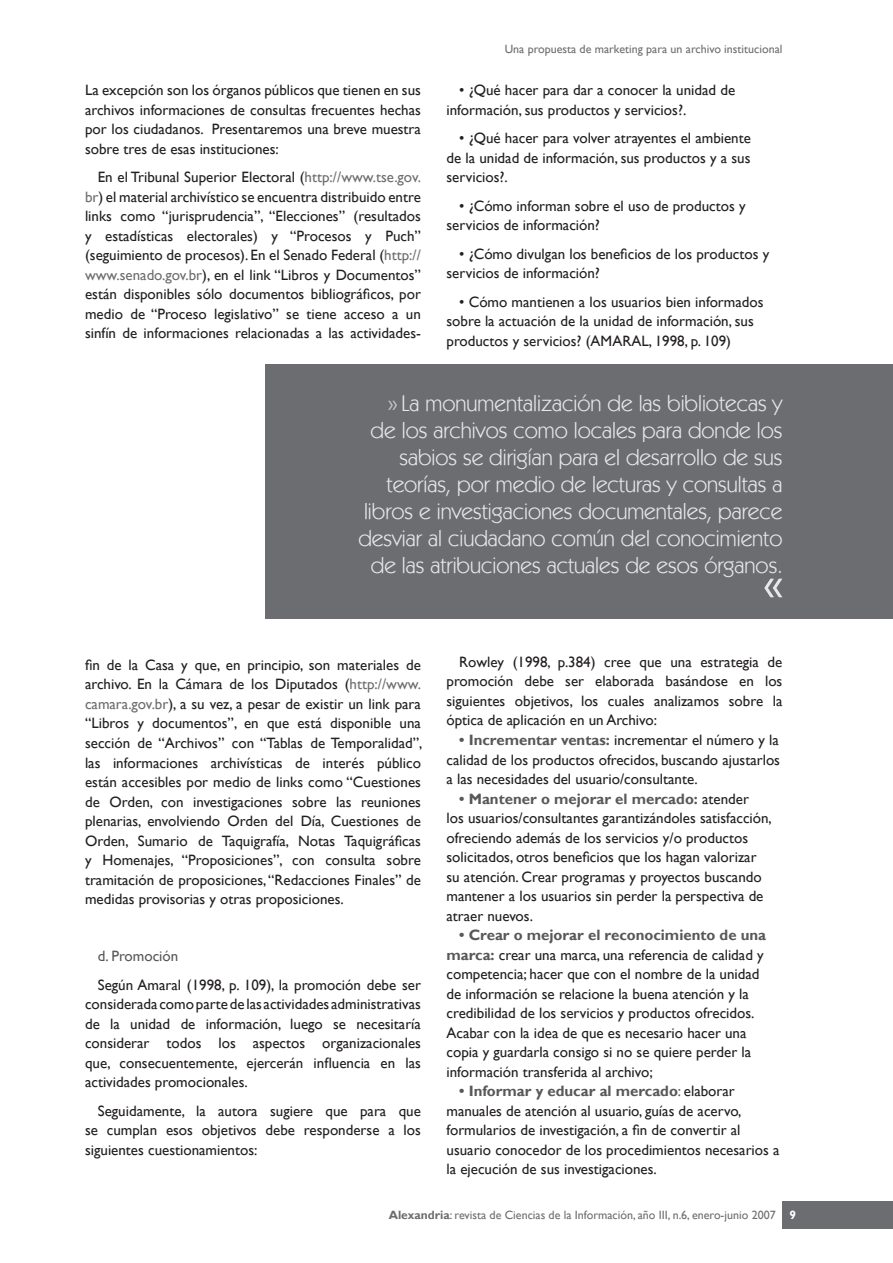
<style>
.page{position:relative;width:893px;height:1263px;background:#fff}
.page>*{position:absolute;margin:0;border:0;box-sizing:border-box;transform-origin:0 0}
.t1{font:22.5px/27px "Kabel IT Cby BT";color:#e6e7e9;text-align:right}
.t2{font:15px/19.5px "Gill Sans";color:#231f20;text-align:justify}
.t3{font:15px "Gill Sans";color:#57585a}
.t4{font:12px "Gill Sans";color:#6c6d70}
.s1{color:#6c6d70}
.s2{font-weight:700;color:#57585a}
.s3{color:#57585a}
.s4{font-weight:700}
.s5{font-weight:700;color:#fff}
</style>
<div class="page">
<div style="left:782px;top:1201px;width:111px;height:28px;background:#6c6d70"></div>
<div style="left:266px;top:365px;width:627px;height:254px;background:#6c6d70"></div>
<svg style="left:388px;top:401px;width:9px;height:9px"></svg>
<svg style="left:764px;top:579px;width:18px;height:18px"></svg>
<p class="t2" style="left:85px;top:81px;width:337px">La excepción son los órganos públicos que tienen en sus archivos informaciones de consultas frecuentes hechas por los ciudadanos. Presentaremos una breve muestra sobre tres de esas instituciones:</p>
<p class="t2" style="left:85px;top:168px;width:337px;text-indent:13px">En el Tribunal Superior Electoral (<span class="s1">http://www.tse.gov. br</span>) el material archivístico se encuentra distribuido entre links como “jurisprudencia”, “Elecciones” (resultados y estadísticas electorales) y “Procesos y Puch” (seguimiento de procesos). En el Senado Federal (<span class="s1">http:// www.senado.gov.br</span>), en el link “Libros y Documentos” están disponibles sólo documentos bibliográficos, por medio de “Proceso legislativo” se tiene acceso a un sinfín de informaciones relacionadas a las actividades-</p>
<p class="t4" style="left:505px;top:42px;width:279px">Una propuesta de marketing para un archivo institucional</p>
<p class="t2" style="left:446px;top:81px;width:290px;text-indent:13px">• ¿Qué hacer para dar a conocer la unidad de información, sus productos y servicios?.</p>
<p class="t2" style="left:446px;top:129px;width:306px;text-indent:13px">• ¿Qué hacer para volver atrayentes el ambiente de la unidad de información, sus productos y a sus servicios?.</p>
<p class="t2" style="left:446px;top:196px;width:301px;text-indent:13px">• ¿Cómo informan sobre el uso de productos y servicios de información?</p>
<p class="t2" style="left:446px;top:244px;width:324px;text-indent:13px">• ¿Cómo divulgan los beneficios de los productos y servicios de información?</p>
<p class="t2" style="left:446px;top:292px;width:319px;text-align:left;text-indent:13px">• Cómo mantienen a los usuarios bien informados sobre la actuación de la unidad de información, sus productos y servicios? (AMARAL, 1998, p. 109)</p>
<p class="t1" style="left:358px;top:390px;width:425px">La monumentalización de las bibliotecas y<br>de los archivos como locales para donde los sabios se dirigían para el desarrollo de sus teorías, por medio de lecturas y consultas a libros e investigaciones documentales, parece desviar al ciudadano común del conocimiento de las atribuciones actuales de esos órganos.</p>
<p class="t2" style="left:85px;top:655px;width:339px">fin de la Casa y que, en principio, son materiales de archivo. En la Cámara de los Diputados (<span class="s1">http://www. camara.gov.br</span>), a su vez, a pesar de existir un link para “Libros y documentos”, en que está disponible una sección de “Archivos” con “Tablas de Temporalidad”, las informaciones archivísticas de interés público están accesibles por medio de links como “Cuestiones de Orden, con investigaciones sobre las reuniones plenarias, envolviendo Orden del Día, Cuestiones de Orden, Sumario de Taquigrafía, Notas Taquigráficas y Homenajes, “Proposiciones”, con consulta sobre tramitación de proposiciones, “Redacciones Finales” de medidas provisorias y otras proposiciones.</p>
<p class="t3" style="left:98px;top:947px;width:82px">d. Promoción</p>
<p class="t2" style="left:85px;top:975px;width:337px;text-indent:13px">Según Amaral (1998, p. 109), la promoción debe ser considerada como parte de las actividades administrativas de la unidad de información, luego se necesitaría considerar todos los aspectos organizacionales que, consecuentemente, ejercerán influencia en las actividades promocionales.</p>
<p class="t2" style="left:85px;top:1101px;width:337px;text-indent:13px">Seguidamente, la autora sugiere que para que se cumplan esos objetivos debe responderse a los siguientes cuestionamientos:</p>
<p class="t2" style="left:446px;top:652px;width:337px;text-indent:13px">Rowley (1998, p.384) cree que una estrategia de promoción debe ser elaborada basándose en los siguientes objetivos, los cuales analizamos sobre la óptica de aplicación en un Archivo:</p>
<p class="t2" style="left:446px;top:730px;width:335px;text-indent:13px"><span class="s2">• Incrementar ventas:</span> incrementar el número y la calidad de los productos ofrecidos, buscando ajustarlos a las necesidades del usuario/consultante.</p>
<p class="t2" style="left:446px;top:789px;width:327px;text-align:left;text-indent:13px"><span class="s2">• Mantener o mejorar el mercado:</span> atender<br>los usuarios/consultantes garantizándoles satisfacción, ofreciendo además de los servicios y/o productos solicitados, otros beneficios que los hagan valorizar su atención. Crear programas y proyectos buscando mantener a los usuarios sin perder la perspectiva de atraer nuevos.</p>
<p class="t2" style="left:446px;top:925px;width:321px;text-align:left;text-indent:13px"><span class="s2">• Crear o mejorar el reconocimiento de una marca:</span> crear una marca, una referencia de calidad y competencia; hacer que con el nombre de la unidad de información se relacione la buena atención y la credibilidad de los servicios y productos ofrecidos.<br>Acabar con la idea de que es necesario hacer una copia y guardarla consigo si no se quiere perder la información transferida al archivo;</p>
<p class="t2" style="left:446px;top:1081px;width:335px;text-align:left;text-indent:13px"><span class="s2">• Informar y educar al mercado</span><span class="s3">:</span> elaborar manuales de atención al usuario, guías de acervo, formularios de investigación, a fin de convertir al usuario conocedor de los procedimientos necesarios a la ejecución de sus investigaciones.</p>
<p class="t4" style="left:389px;top:1208px;width:409px"><span class="s4">Alexandria</span>: revista de Ciencias de la Información, año III, n.6, enero-junio 2007 <span class="s5">9</span></p>
</div>
